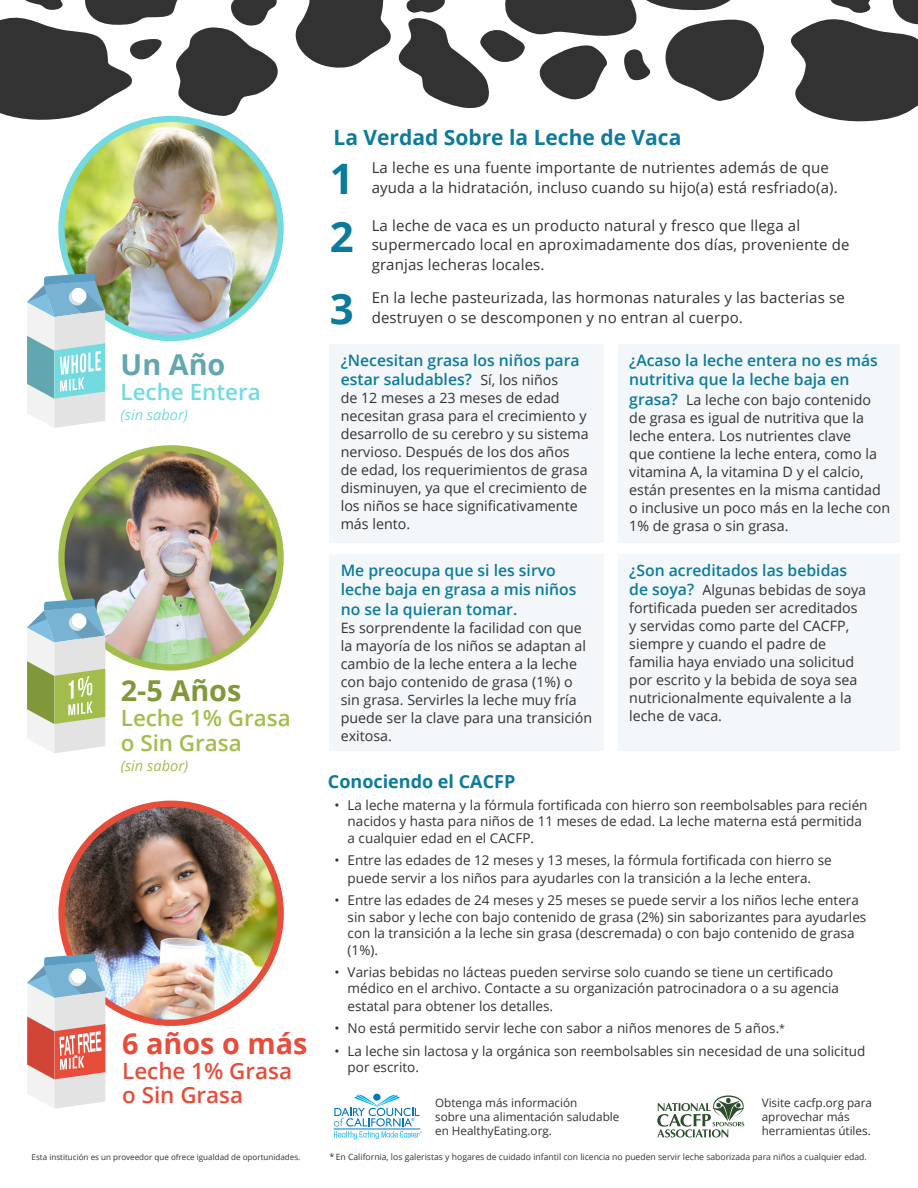
<style>
.page{position:relative;width:918px;height:1188px;background:#fff}
.page>*{position:absolute;margin:0;border:0;box-sizing:border-box;transform-origin:0 0}
.t1{font:700 42px "Open Sans";color:#0c7a9d}
.t2{font:700 28.8px "Open Sans";color:#e64d3b}
.t3{font:700 28.8px "Open Sans";color:#809839}
.t4{font:700 28.8px "Open Sans";color:#62a6af}
.t5{font:600 22.35px/24.9px "Open Sans";color:#a2bd4c}
.t6{font:600 22.35px/24.9px "Open Sans";color:#e64d3b}
.t7{font:600 22.35px "Open Sans";color:#73dae0}
.t8{font:700 21px "Open Sans";color:#0c7a9d}
.t9{font:700 18px "Open Sans";color:#0c7a9d}
.t10{font:600 15.75px/19.5px "Open Sans";color:#0c7a9d}
.t11{font:15px/19.5px "Open Sans";letter-spacing:.01em;color:#333233}
.t12{font:italic 14.55px "Open Sans";color:#73dae0}
.t13{font:italic 14.55px "Open Sans";color:#a2bd4c}
.t14{font:14.25px/18px "Open Sans";color:#333233}
.t15{font:13.5px/16.5px "Open Sans";color:#333233}
.t16{font:11.7px/14.1px "Open Sans";color:#333233}
.t17{font:8.7px "Open Sans";color:#333233}
.t18{font:8.1px "Open Sans";color:#333233}
.s1{font-weight:400;font-size:14.25px;color:#333233}
.s2{font-weight:600;font-size:15.75px;color:#0c7a9d}
.s3{font-size:10.5px}
.s4{font-size:9px}
</style>
<div class="page">
<svg style="left:0;top:0;width:278px;height:122px"></svg>
<svg style="left:657px;top:1095px;width:87px;height:42px"></svg>
<svg style="left:295px;top:0;width:623px;height:122px"></svg>
<img style="left:61px;top:122px;width:220px;height:216px">
<div style="left:58px;top:116px;width:226px;height:225px;border:6px solid #73dae0;border-radius:50%"></div>
<svg style="left:27px;top:273px;width:78px;height:155px"></svg>
<img style="left:61px;top:448px;width:220px;height:219px;border-radius:110px">
<div style="left:58px;top:445px;width:226px;height:226px;border:6px solid #a2bd4c;border-radius:50%"></div>
<svg style="left:27px;top:598px;width:78px;height:155px"></svg>
<div style="left:330px;top:345px;width:274px;height:198px;background:#f3f7f9"></div>
<div style="left:329px;top:554px;width:275px;height:197px;background:#f3f7f9"></div>
<div style="left:619px;top:345px;width:281px;height:198px;background:#f3f7f9"></div>
<div style="left:619px;top:554px;width:281px;height:197px;background:#f3f7f9"></div>
<svg style="left:334px;top:1095px;width:88px;height:44px"></svg>
<hr style="left:334px;top:1129px;width:86px;height:1px;background:#0077c0">
<img style="left:62px;top:804px;width:219px;height:219px;border-radius:110px">
<div style="left:58px;top:801px;width:226px;height:225px;border:6px solid #e64d3b;border-radius:50%"></div>
<svg style="left:27px;top:954px;width:78px;height:155px"></svg>
<p class="t4" style="left:121px;top:344px;width:106px">Un Año</p>
<p class="t7" style="left:121px;top:376px;width:142px">Leche Entera</p>
<p class="t12" style="left:121px;top:405px;width:69px">(sin sabor)</p>
<p class="t3" style="left:121px;top:670px;width:122px">2-5 Años</p>
<p class="t5" style="left:121px;top:705px;width:171px">Leche 1% Grasa o Sin Grasa</p>
<p class="t13" style="left:121px;top:756px;width:69px">(sin sabor)</p>
<p class="t2" style="left:122px;top:1023px;width:187px">6 años o más</p>
<p class="t6" style="left:122px;top:1058px;width:171px">Leche 1% Grasa o Sin Grasa</p>
<p class="t18" style="left:32px;top:1152px;width:270px">Esta institución es un proveedor que ofrece igualdad de oportunidades.</p>
<p class="t8" style="left:334px;top:123px;width:349px">La Verdad Sobre la Leche de Vaca</p>
<p class="t11" style="left:372px;top:158px;width:468px">La leche es una fuente importante de nutrientes además de que ayuda a la hidratación, incluso cuando su hijo(a) está resfriado(a).</p>
<p class="t11" style="left:372px;top:215px;width:479px">La leche de vaca es un producto natural y fresco que llega al supermercado local en aproximadamente dos días, proveniente de granjas lecheras locales.</p>
<p class="t1" style="left:330px;top:149px;width:25px">1</p>
<p class="t1" style="left:330px;top:207px;width:25px">2</p>
<p class="t1" style="left:330px;top:279px;width:25px">3</p>
<p class="t11" style="left:372px;top:288px;width:475px">En la leche pasteurizada, las hormonas naturales y las bacterias se destruyen o se descomponen y no entran al cuerpo.</p>
<p class="t10" style="left:341px;top:350px;width:240px">¿Necesitan grasa los niños para estar saludables? <span class="s1">Sí, los niños</span></p>
<p class="t14" style="left:341px;top:389px;width:249px">de 12 meses a 23 meses de edad necesitan grasa para el crecimiento y desarrollo de su cerebro y su sistema nervioso. Después de los dos años de edad, los requerimientos de grasa disminuyen, ya que el crecimiento de los niños se hace significativamente más lento.</p>
<p class="t10" style="left:629px;top:350px;width:250px">¿Acaso la leche entera no es más nutritiva que la leche baja en</p>
<p class="t14" style="left:629px;top:390px;width:263px"><span class="s2">grasa?</span> La leche con bajo contenido de grasa es igual de nutritiva que la leche entera. Los nutrientes clave<br>que contiene la leche entera, como la vitamina A, la vitamina D y el calcio, están presentes en la misma cantidad o inclusive un poco más en la leche con 1% de grasa o sin grasa.</p>
<p class="t10" style="left:341px;top:560px;width:237px">Me preocupa que si les sirvo leche baja en grasa a mis niños no se la quieran tomar.</p>
<p class="t14" style="left:341px;top:618px;width:253px">Es sorprendente la facilidad con que la mayoría de los niños se adaptan al cambio de la leche entera a la leche con bajo contenido de grasa (1%) o sin grasa. Servirles la leche muy fría puede ser la clave para una transición exitosa.</p>
<p class="t9" style="left:328px;top:768px;width:189px">Conociendo el CACFP</p>
<p class="t15" style="left:348px;top:796px;width:521px;text-indent:-13px">• La leche materna y la fórmula fortificada con hierro son reembolsables para recién nacidos y hasta para niños de 11 meses de edad. La leche materna está permitida a cualquier edad en el CACFP.</p>
<p class="t15" style="left:335px;top:851px;width:499px;line-height:18px;text-align:center">• Entre las edades de 12 meses y 13 meses, la fórmula fortificada con hierro se puede servir a los niños para ayudarles con la transición a la leche entera.</p>
<p class="t15" style="left:348px;top:892px;width:520px;text-indent:-13px">• Entre las edades de 24 meses y 25 meses se puede servir a los niños leche entera sin sabor y leche con bajo contenido de grasa (2%) sin saborizantes para ayudarles con la transición a la leche sin grasa (descremada) o con bajo contenido de grasa (1%).</p>
<p class="t15" style="left:348px;top:963px;width:493px;text-indent:-13px">• Varias bebidas no lácteas pueden servirse solo cuando se tiene un certificado médico en el archivo. Contacte a su organización patrocinadora o a su agencia</p>
<p class="t15" style="left:348px;top:998px;width:207px">estatal para obtener los detalles.</p>
<p class="t15" style="left:335px;top:1020px;width:452px">• No está permitido servir leche con sabor a niños menores de 5 años.<span class="s3">*</span></p>
<p class="t15" style="left:348px;top:1042px;width:519px;text-indent:-13px">• La leche sin lactosa y la orgánica son reembolsables sin necesidad de una solicitud por escrito.</p>
<p class="t16" style="left:435px;top:1095px;width:186px">Obtenga más información<br>sobre una alimentación saludable en HealthyEating.org.</p>
<p class="t16" style="left:762px;top:1095px;width:112px">Visite cacfp.org para aprovechar más herramientas útiles.</p>
<p class="t10" style="left:629px;top:560px;width:220px">¿Son acreditados las bebidas</p>
<p class="t14" style="left:629px;top:581px;width:238px"><span class="s2">de soya?</span> Algunas bebidas de soya fortificada pueden ser acreditados y servidas como parte del CACFP, siempre y cuando el padre de familia haya enviado una solicitud por escrito y la bebida de soya sea nutricionalmente equivalente a la leche de vaca.</p>
<p class="t17" style="left:329px;top:1151px;width:539px"><span class="s4">*</span> En California, los galeristas y hogares de cuidado infantil con licencia no pueden servir leche saborizada para niños a cualquier edad.</p>
</div>
